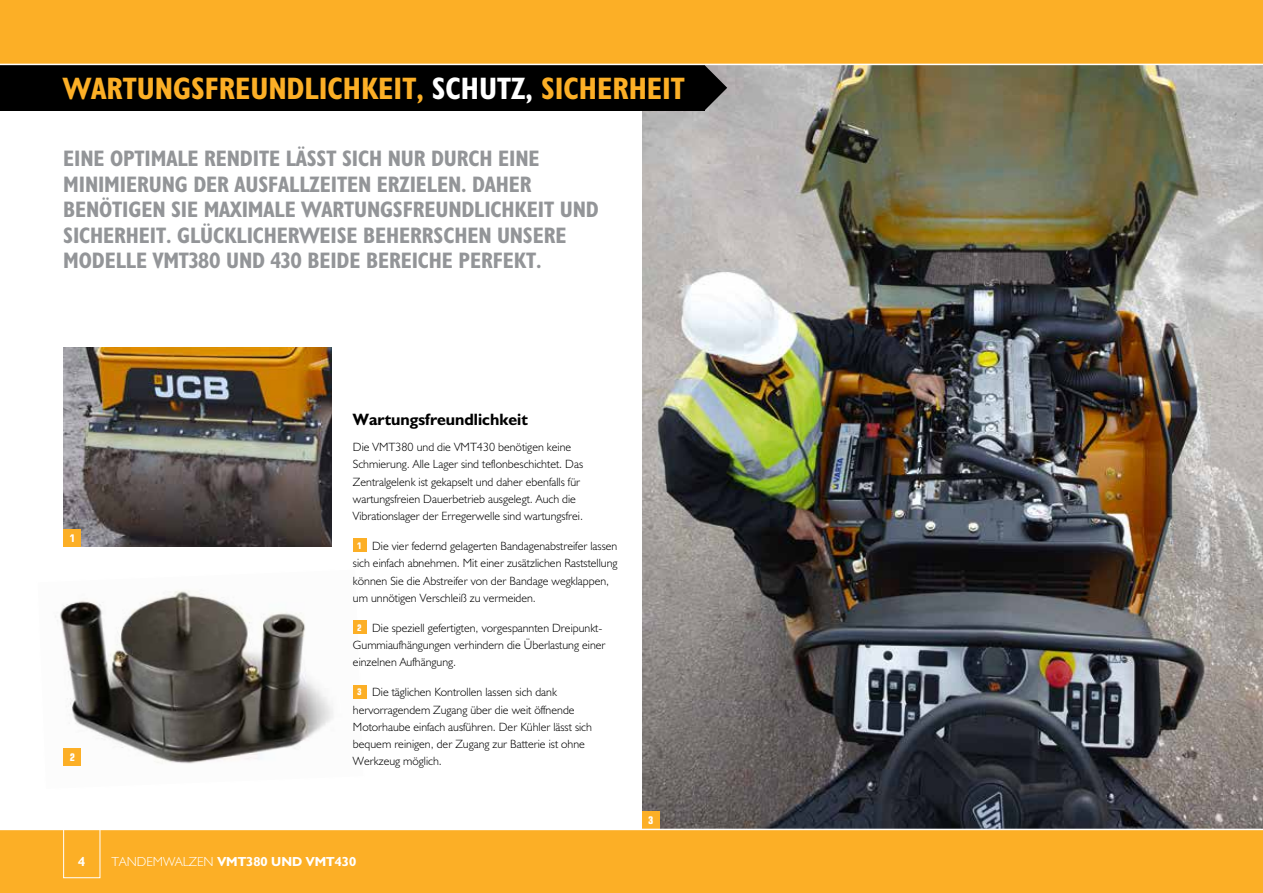
<style>
.page{position:relative;width:1263px;height:893px;background:#fff}
.page>*{position:absolute;margin:0;border:0;box-sizing:border-box;transform-origin:0 0}
.t1{font:31.2px "JCB Bold Condensed";color:#fcaf26}
.t2{font:22.5px/25.5px "JCB Bold Condensed";letter-spacing:-.005em;color:#939598}
.t3{font:16.5px "JCB Bold";color:#000}
.t4{font:13.2px "JCB Bold";color:#fff}
.t5{font:12px/17.2px "JCB Light";color:#000}
.t6{font:700 condensed 10.5px "Square 721 BT";color:#fff}
.s1{color:#fff}
.s2{font-family:"Square 721 BT";font-weight:700;font-stretch:condensed;font-size:9.15px;color:#fff}
.s3{font-family:"JCB Light"}
</style>
<div class="page">
<img style="left:642px;top:65px;width:621px;height:764px">
<svg style="left:704px;top:65px;width:23px;height:45px"></svg>
<div style="left:0;top:54px;width:704px;height:57px;background:#000"></div>
<div style="left:0;top:0;width:1263px;height:64px;background:#fcaf26"></div>
<div style="left:0;top:829px;width:1263px;height:64px;background:#fcaf26"></div>
<svg style="left:55px;top:590px;width:311px;height:176px"></svg>
<img style="left:64px;top:347px;width:268px;height:199px">
<div style="left:642px;top:812px;width:17px;height:17px;background:#fcaf26"></div>
<div style="left:64px;top:748px;width:17px;height:17px;background:#fcaf26"></div>
<div style="left:64px;top:529px;width:17px;height:17px;background:#fcaf26"></div>
<hr style="left:0;top:64px;width:1263px;height:1px;background:#fff">
<div style="left:63px;top:819px;width:37px;height:59px;border:1px solid #fff"></div>
<div style="left:353px;top:539px;width:13px;height:13px;background:#fcaf26"></div>
<div style="left:353px;top:621px;width:13px;height:13px;background:#fcaf26"></div>
<div style="left:353px;top:685px;width:13px;height:13px;background:#fcaf26"></div>
<hr style="left:0;top:829px;width:1263px;height:1px;background:#fff">
<h1 class="t1" style="left:63px;top:69px;width:623px">WARTUNGSFREUNDLICHKEIT, <span class="s1">SCHUTZ,</span> SICHERHEIT</h1>
<p class="t2" style="left:63px;top:145px;width:537px">EINE OPTIMALE RENDITE LÄSST SICH NUR DURCH EINE MINIMIERUNG DER AUSFALLZEITEN ERZIELEN. DAHER BENÖTIGEN SIE MAXIMALE WARTUNGSFREUNDLICHKEIT UND SICHERHEIT. GLÜCKLICHERWEISE BEHERRSCHEN UNSERE MODELLE VMT380 UND 430 BEIDE BEREICHE PERFEKT.</p>
<p class="t6" style="left:70px;top:532px;width:7px">1</p>
<p class="t6" style="left:70px;top:751px;width:7px">2</p>
<h3 class="t3" style="left:353px;top:409px;width:176px">Wartungsfreundlichkeit</h3>
<p class="t5" style="left:353px;top:438px;width:232px">Die VMT380 und die VMT430 benötigen keine Schmierung. Alle Lager sind teflonbeschichtet. Das Zentralgelenk ist gekapselt und daher ebenfalls für wartungsfreien Dauerbetrieb ausgelegt. Auch die Vibrationslager der Erregerwelle sind wartungsfrei.</p>
<p class="t5" style="left:353px;top:537px;width:266px;text-indent:4px"><span class="s2">1</span> Die vier federnd gelagerten Bandagenabstreifer lassen sich einfach abnehmen. Mit einer zusätzlichen Raststellung können Sie die Abstreifer von der Bandage wegklappen, um unnötigen Verschleiß zu vermeiden.</p>
<p class="t5" style="left:353px;top:619px;width:254px;text-indent:4px"><span class="s2">2</span> Die speziell gefertigten, vorgespannten Dreipunkt-<br>Gummiaufhängungen verhindern die Überlastung einer einzelnen Aufhängung.</p>
<p class="t5" style="left:353px;top:683px;width:241px;text-indent:4px"><span class="s2">3</span> Die täglichen Kontrollen lassen sich dank hervorragendem Zugang über die weit öffnende Motorhaube einfach ausführen. Der Kühler lässt sich bequem reinigen, der Zugang zur Batterie ist ohne Werkzeug möglich.</p>
<p class="t4" style="left:78px;top:853px;width:9px">4</p>
<p class="t4" style="left:112px;top:853px;width:246px"><span class="s3">TANDEMWALZEN</span> VMT380 UND VMT430</p>
<p class="t6" style="left:648px;top:814px;width:7px">3</p>
</div>
